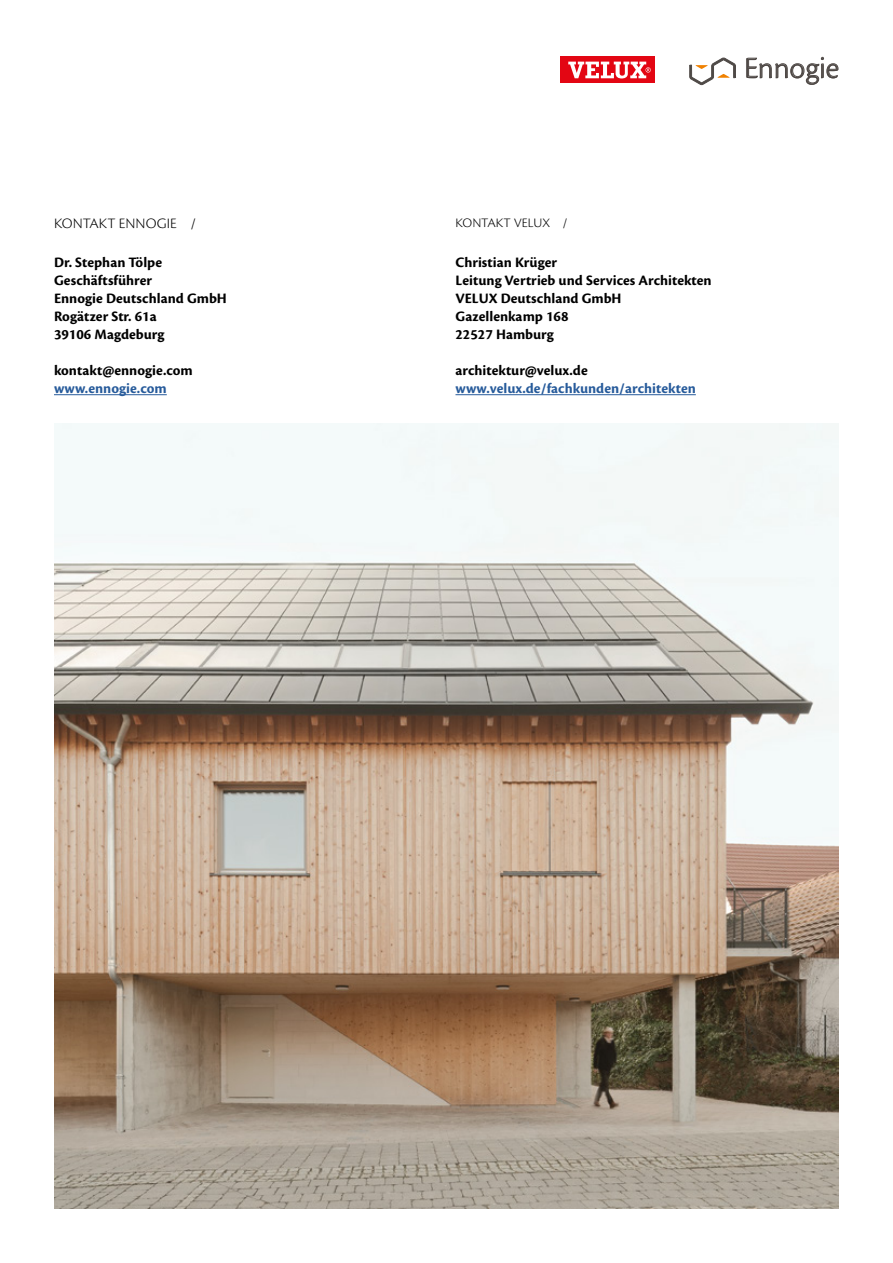
<style>
.page{position:relative;width:893px;height:1263px;background:#fff}
.page>*{position:absolute;margin:0;border:0;box-sizing:border-box;transform-origin:0 0}
.t1{font:30.9px "Cronos Pro Lt Capt";color:#4e4845}
.t2{font:700 15px/18px "Cronos Pro";color:#000}
.t3{font:700 15px "Cronos Pro";color:#275b9b}
.t4{font:15px "Cronos Pro Lt Capt";color:#000}
.t5{font:13.5px "Cronos Pro Lt Capt";color:#000}
</style>
<div class="page">
<svg style="left:690px;top:58px;width:46px;height:27px"></svg>
<svg style="left:747px;top:57px;width:91px;height:27px"></svg>
<img style="left:54px;top:424px;width:785px;height:785px">
<hr style="left:54px;top:394px;width:113px;height:1px;background:#275b9b">
<hr style="left:455px;top:394px;width:241px;height:1px;background:#275b9b">
<div style="left:560px;top:57px;width:95px;height:26px;background:#e30613"></div>
<svg style="left:568px;top:62px;width:83px;height:16px"></svg>
<p class="t4" style="left:54px;top:214px;width:143px">KONTAKT ENNOGIE /</p>
<p class="t2" style="left:54px;top:254px;width:174px">Dr. Stephan Tölpe<br>Geschäftsführer<br>Ennogie Deutschland GmbH<br>Rogätzer Str. 61a<br>39106 Magdeburg</p>
<p class="t2" style="left:54px;top:362px;width:140px">kontakt@ennogie.com</p>
<p class="t3" style="left:54px;top:380px;width:114px">www.ennogie.com</p>
<h1 class="t1" style="left:744px;top:50px;width:96px">Ennogie</h1>
<p class="t5" style="left:455px;top:215px;width:113px">KONTAKT VELUX /</p>
<p class="t2" style="left:455px;top:254px;width:258px">Christian Krüger<br>Leitung Vertrieb und Services Architekten<br>VELUX Deutschland GmbH<br>Gazellenkamp 168<br>22527 Hamburg</p>
<p class="t2" style="left:455px;top:362px;width:134px">architektur@velux.de</p>
<p class="t3" style="left:455px;top:380px;width:242px">www.velux.de/fachkunden/architekten</p>
</div>
